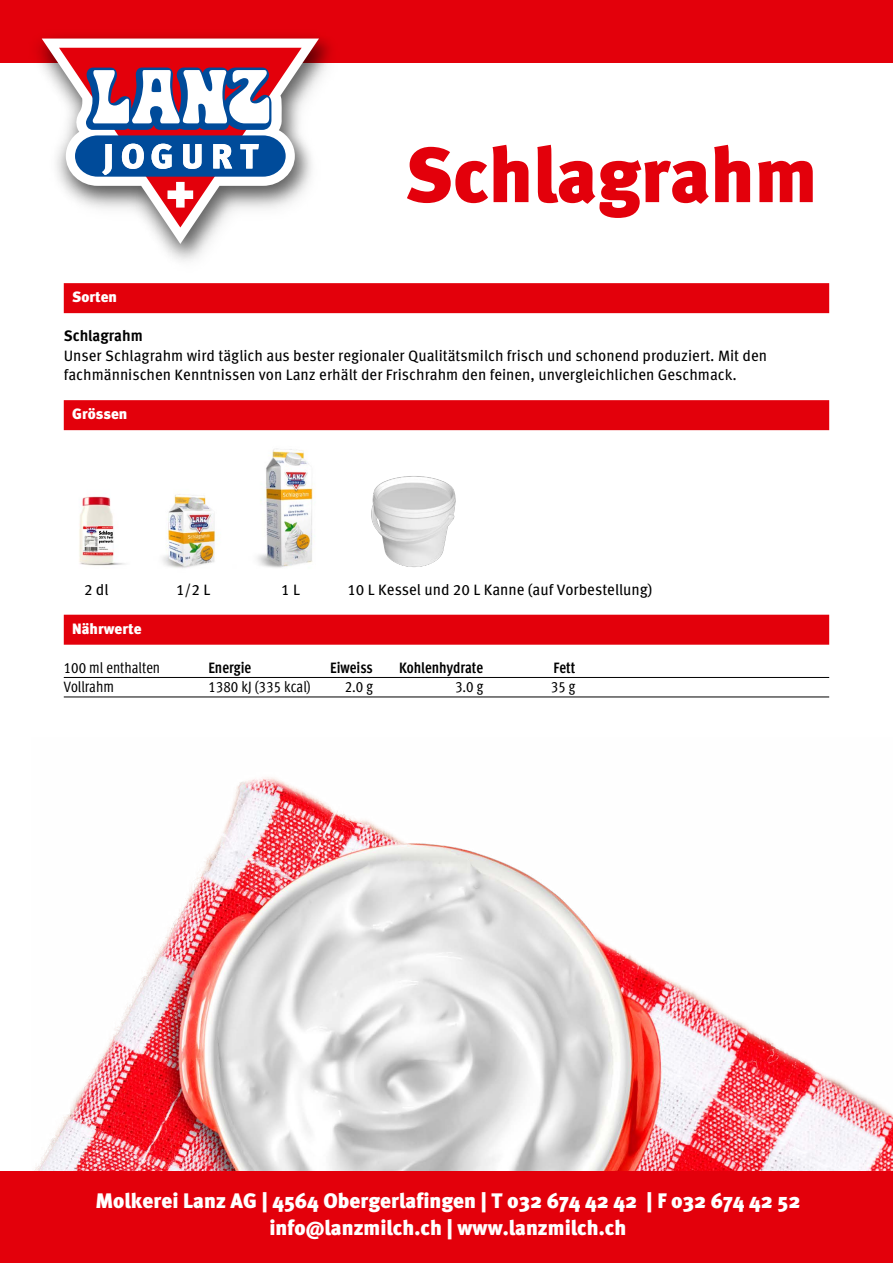
<style>
.page{position:relative;width:893px;height:1263px;background:#fff}
.page>*{position:absolute;margin:0;border:0;box-sizing:border-box;transform-origin:0 0}
.t1{font:900 78px "Meta";color:#e3000b}
.t2{font:900 21px/27px "Meta";color:#fff;text-align:center}
.t3{font:15px/19.5px "Migros New Meta OT";color:#000}
.t4{font:condensed 15px "Migros New Meta OT";color:#000}
.t5{font:700 condensed 15px "Migros New Meta OT";color:#000}
.t6{font:900 15px "Meta";color:#fff}
.t7{font:700 15px "Migros New Meta OT";color:#000}
</style>
<div class="page">
<img style="left:34px;top:777px;width:859px;height:394px">
<div style="left:0;top:0;width:893px;height:63px;background:#e3000b"></div>
<div style="left:0;top:1171px;width:893px;height:92px;background:#e3000b"></div>
<div style="left:32px;top:31px;width:314px;height:247px;background:#fff"></div>
<img style="left:32px;top:31px;width:310px;height:230px">
<svg style="left:42px;top:39px;width:277px;height:205px"></svg>
<svg style="left:59px;top:48px;width:243px;height:179px"></svg>
<div style="left:64px;top:283px;width:765px;height:30px;background:#e3000b"></div>
<div style="left:64px;top:400px;width:765px;height:30px;background:#e3000b"></div>
<div style="left:64px;top:615px;width:765px;height:30px;background:#e3000b"></div>
<hr style="left:64px;top:677px;width:765px;height:1px;background:#000">
<hr style="left:64px;top:697px;width:765px;height:1px;background:#000">
<img style="left:79px;top:448px;width:234px;height:120px">
<img style="left:371px;top:476px;width:85px;height:91px">
<h1 class="t1" style="left:405px;top:128px;width:414px">Schlagrahm</h1>
<p class="t6" style="left:72px;top:288px;width:46px">Sorten</p>
<p class="t7" style="left:64px;top:327px;width:81px">Schlagrahm</p>
<p class="t3" style="left:64px;top:346px;width:705px">Unser Schlagrahm wird täglich aus bester regionaler Qualitätsmilch frisch und schonend produziert. Mit den fachmännischen Kenntnissen von Lanz erhält der Frischrahm den feinen, unvergleichlichen Geschmack.</p>
<p class="t6" style="left:72px;top:405px;width:57px">Grössen</p>
<p class="t3" style="left:84px;top:580px;width:26px">2 dl</p>
<p class="t3" style="left:176px;top:580px;width:36px">1/2 L</p>
<p class="t3" style="left:281px;top:580px;width:20px">1 L</p>
<p class="t3" style="left:347px;top:580px;width:307px">10 L Kessel und 20 L Kanne (auf Vorbestellung)</p>
<p class="t6" style="left:72px;top:619px;width:71px">Nährwerte</p>
<p class="t4" style="left:64px;top:658px;width:98px">100 ml enthalten</p>
<p class="t5" style="left:208px;top:658px;width:44px">Energie</p>
<p class="t5" style="left:330px;top:658px;width:44px">Eiweiss</p>
<p class="t5" style="left:399px;top:658px;width:86px">Kohlenhydrate</p>
<p class="t5" style="left:554px;top:658px;width:23px">Fett</p>
<p class="t4" style="left:64px;top:678px;width:52px">Vollrahm</p>
<p class="t4" style="left:208px;top:678px;width:104px">1380 kJ (335 kcal)</p>
<p class="t4" style="left:345px;top:678px;width:30px">2.0 g</p>
<p class="t4" style="left:455px;top:678px;width:30px">3.0 g</p>
<p class="t4" style="left:551px;top:678px;width:26px">35 g</p>
<h2 class="t2" style="left:95px;top:1187px;width:707px">Molkerei Lanz AG | 4564 Obergerlafingen | T 032 674 42 42 | F 032 674 42 52 info@lanzmilch.ch | www.lanzmilch.ch</h2>
</div>
